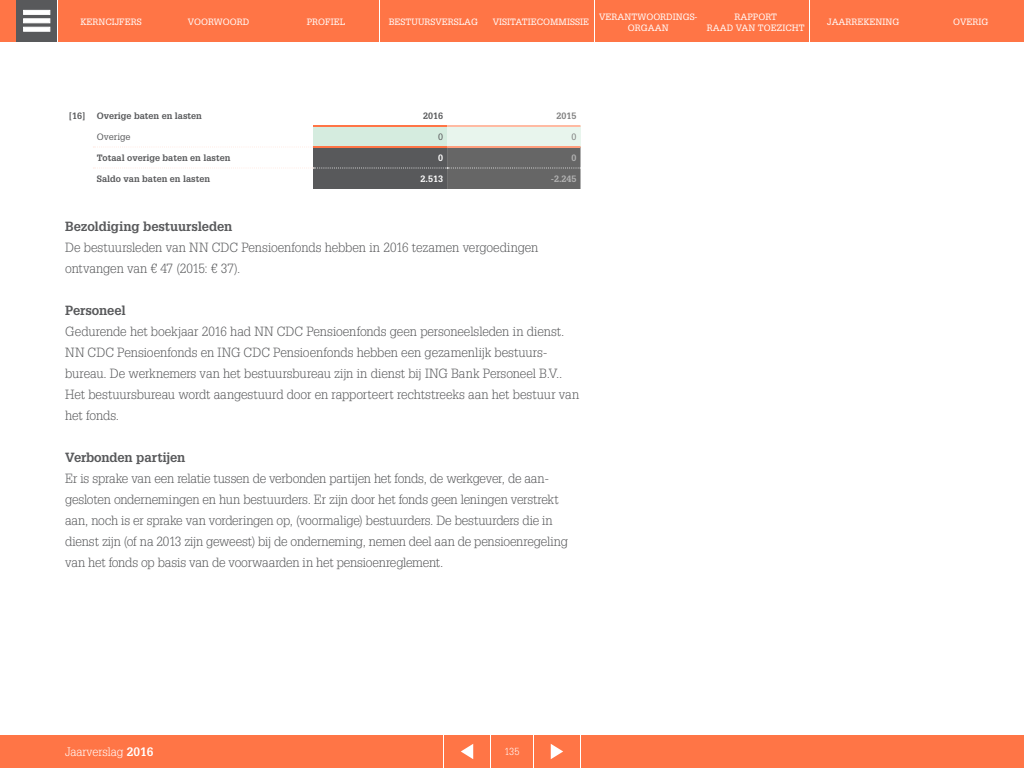
<style>
.page{position:relative;width:1024px;height:768px;background:#fff}
.page>*{position:absolute;margin:0;border:0;box-sizing:border-box;transform-origin:0 0}
.t1{font:300 13px/21px "Glypha LT Std";letter-spacing:-.01em;color:#58595b}
.t2{font:700 13px "Glypha LT Std";letter-spacing:-.015em;color:#58595b}
.t3{font:300 12px "Glypha LT Std";color:#fff}
.t4{font:300 10px "Glypha LT Std";color:#fff}
.t5{font:9px/10.7px "Glypha LT Std";color:#fff;text-align:center}
.t6{font:700 9px "Glypha LT Std";color:#58595b}
.t7{font:9px "Glypha LT Std";color:#58595b}
.t8{font:700 9px "Glypha LT Std";color:#b3b3b3}
.t9{font:700 9px "Glypha LT Std";color:#fff}
.t10{font:700 9px "Glypha LT Std";color:#808080}
.t11{font:9px "Glypha LT Std";color:#808080}
.s1{font-weight:700}
</style>
<div class="page">
<svg style="left:93px;top:127px;width:488px;height:62px"></svg>
<hr style="left:313px;top:125px;width:134px;height:2px;background:#ff7546">
<hr style="left:447px;top:125px;width:134px;height:2px;background:#ffbaa2">
<hr style="left:313px;top:146px;width:134px;height:2px;background:#ff7546">
<hr style="left:447px;top:146px;width:134px;height:2px;background:#ff9e7d">
<div style="left:0;top:735px;width:443px;height:33px;background:#ff7546"></div>
<div style="left:581px;top:735px;width:443px;height:33px;background:#ff7546"></div>
<div style="left:444px;top:735px;width:46px;height:33px;background:#ff7546"></div>
<svg style="left:461px;top:744px;width:12px;height:15px"></svg>
<div style="left:534px;top:735px;width:46px;height:33px;background:#ff7546"></div>
<svg style="left:551px;top:744px;width:12px;height:15px"></svg>
<div style="left:491px;top:735px;width:42px;height:33px;background:#ff7546"></div>
<div style="left:58px;top:0;width:106px;height:42px;background:#ff7546"></div>
<div style="left:165px;top:0;width:107px;height:42px;background:#ff7546"></div>
<div style="left:273px;top:0;width:106px;height:42px;background:#ff7546"></div>
<div style="left:380px;top:0;width:107px;height:42px;background:#ff7546"></div>
<div style="left:810px;top:0;width:107px;height:42px;background:#ff7546"></div>
<div style="left:595px;top:0;width:107px;height:42px;background:#ff7546"></div>
<div style="left:703px;top:0;width:106px;height:42px;background:#ff7546"></div>
<div style="left:918px;top:0;width:106px;height:42px;background:#ff7546"></div>
<div style="left:488px;top:0;width:106px;height:42px;background:#ff7546"></div>
<div style="left:17px;top:0;width:40px;height:42px;background:#58595b"></div>
<div style="left:23px;top:10px;width:27px;height:5px;background:#fff"></div>
<svg style="left:23px;top:18px;width:27px;height:5px"></svg>
<svg style="left:23px;top:27px;width:27px;height:5px"></svg>
<div style="left:0;top:0;width:16px;height:42px;background:#ff7546"></div>
<p class="t5" style="left:599px;top:11px;width:100px">VERANTWOORDINGS-<br>ORGAAN</p>
<p class="t5" style="left:707px;top:11px;width:99px">RAPPORT<br>RAAD VAN TOEZICHT</p>
<p class="t5" style="left:80px;top:16px;width:63px">KERNCIJFERS</p>
<p class="t5" style="left:188px;top:16px;width:63px">VOORWOORD</p>
<p class="t5" style="left:307px;top:16px;width:40px">PROFIEL</p>
<p class="t5" style="left:389px;top:16px;width:91px">BESTUURSVERSLAG</p>
<p class="t5" style="left:827px;top:16px;width:74px">JAARREKENING</p>
<p class="t5" style="left:493px;top:16px;width:98px">VISITATIECOMMISSIE</p>
<p class="t5" style="left:953px;top:16px;width:37px">OVERIG</p>
<p class="t6" style="left:69px;top:110px;width:18px">[16]</p>
<p class="t6" style="left:97px;top:110px;width:107px">Overige baten en lasten</p>
<p class="t6" style="left:423px;top:110px;width:22px">2016</p>
<p class="t10" style="left:557px;top:110px;width:22px">2015</p>
<p class="t7" style="left:97px;top:131px;width:35px">Overige</p>
<p class="t7" style="left:438px;top:131px;width:7px">0</p>
<p class="t11" style="left:572px;top:131px;width:7px">0</p>
<p class="t6" style="left:97px;top:152px;width:135px">Totaal overige baten en lasten</p>
<p class="t9" style="left:438px;top:152px;width:7px">0</p>
<p class="t8" style="left:572px;top:152px;width:7px">0</p>
<p class="t6" style="left:97px;top:173px;width:115px">Saldo van baten en lasten</p>
<p class="t9" style="left:421px;top:173px;width:24px">2.513</p>
<p class="t8" style="left:551px;top:173px;width:27px">-2.245</p>
<p class="t2" style="left:65px;top:218px;width:169px">Bezoldiging bestuursleden</p>
<p class="t1" style="left:65px;top:237px;width:475px">De bestuursleden van NN CDC Pensioenfonds hebben in 2016 tezamen vergoedingen ontvangen van € 47 (2015: € 37).</p>
<p class="t2" style="left:65px;top:302px;width:62px">Personeel</p>
<p class="t1" style="left:65px;top:321px;width:516px">Gedurende het boekjaar 2016 had NN CDC Pensioenfonds geen personeelsleden in dienst.<br>NN CDC Pensioenfonds en ING CDC Pensioenfonds hebben een gezamenlijk bestuurs&shy;bureau. De werknemers van het bestuursbureau zijn in dienst bij ING Bank Personeel B.V..<br>Het bestuursbureau wordt aangestuurd door en rapporteert rechtstreeks aan het bestuur van het fonds.</p>
<p class="t2" style="left:65px;top:449px;width:122px">Verbonden partijen</p>
<p class="t1" style="left:65px;top:468px;width:504px">Er is sprake van een relatie tussen de verbonden partijen het fonds, de werkgever, de aan&shy;gesloten ondernemingen en hun bestuurders. Er zijn door het fonds geen leningen verstrekt aan, noch is er sprake van vorderingen op, (voormalige) bestuurders. De bestuurders die in dienst zijn (of na 2013 zijn geweest) bij de onderneming, nemen deel aan de pensioenregeling van het fonds op basis van de voorwaarden in het pensioenreglement.</p>
<p class="t3" style="left:65px;top:745px;width:90px">Jaarverslag <span class="s1">2016</span></p>
<p class="t4" style="left:505px;top:746px;width:16px">135</p>
</div>
